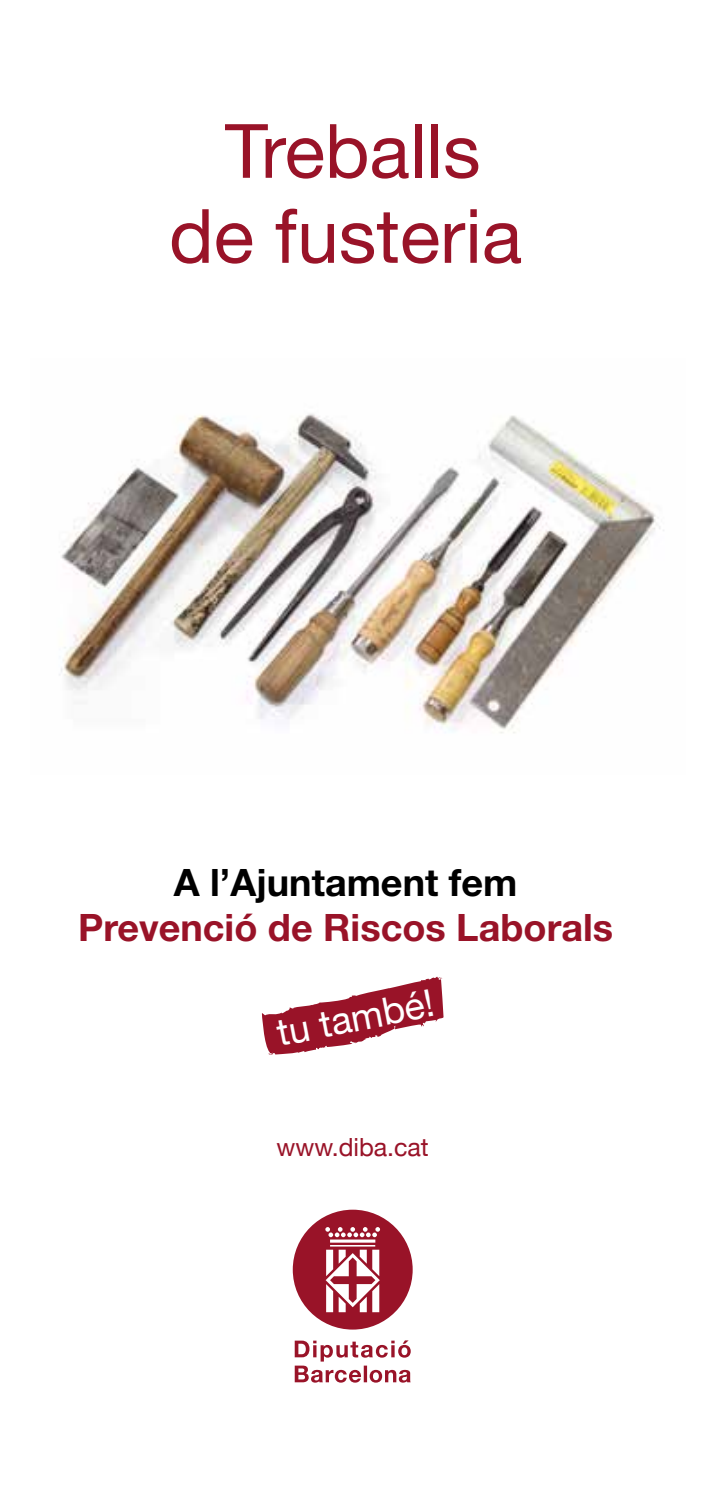
<style>
.page{position:relative;width:709px;height:1489px;background:#fff}
.page>*{position:absolute;margin:0;border:0;box-sizing:border-box;transform-origin:0 0}
.t1{font:75px/85px "Helvetica Neue";color:#991328;text-align:center}
.t2{font:700 37.75px "Helvetica Neue LT Std";color:#991328}
.t3{font:700 37.75px "Helvetica Neue LT Std";color:#000}
.t4{font:37.5px "Helvetica Neue";color:#fff}
.t5{font:25px "Helvetica Neue";color:#991328}
</style>
<div class="page">
<img style="left:59px;top:413px;width:605px;height:321px">
<svg style="left:295px;top:1340px;width:116px;height:42px"></svg>
<svg style="left:293px;top:1209px;width:119px;height:120px"></svg>
<svg style="left:262px;top:976px;width:181px;height:78px"></svg>
<h1 class="t1" style="left:169px;top:113px;width:354px">Treballs de fusteria</h1>
<p class="t3" style="left:174px;top:858px;width:345px">A l’Ajuntament fem</p>
<p class="t2" style="left:78px;top:904px;width:536px">Prevenció de Riscos Laborals</p>
<p class="t4" style="left:272px;top:1006px;width:161px;rotate:-11deg">tu també!</p>
<p class="t5" style="left:276px;top:1129px;width:154px">www.diba.cat</p>
</div>
